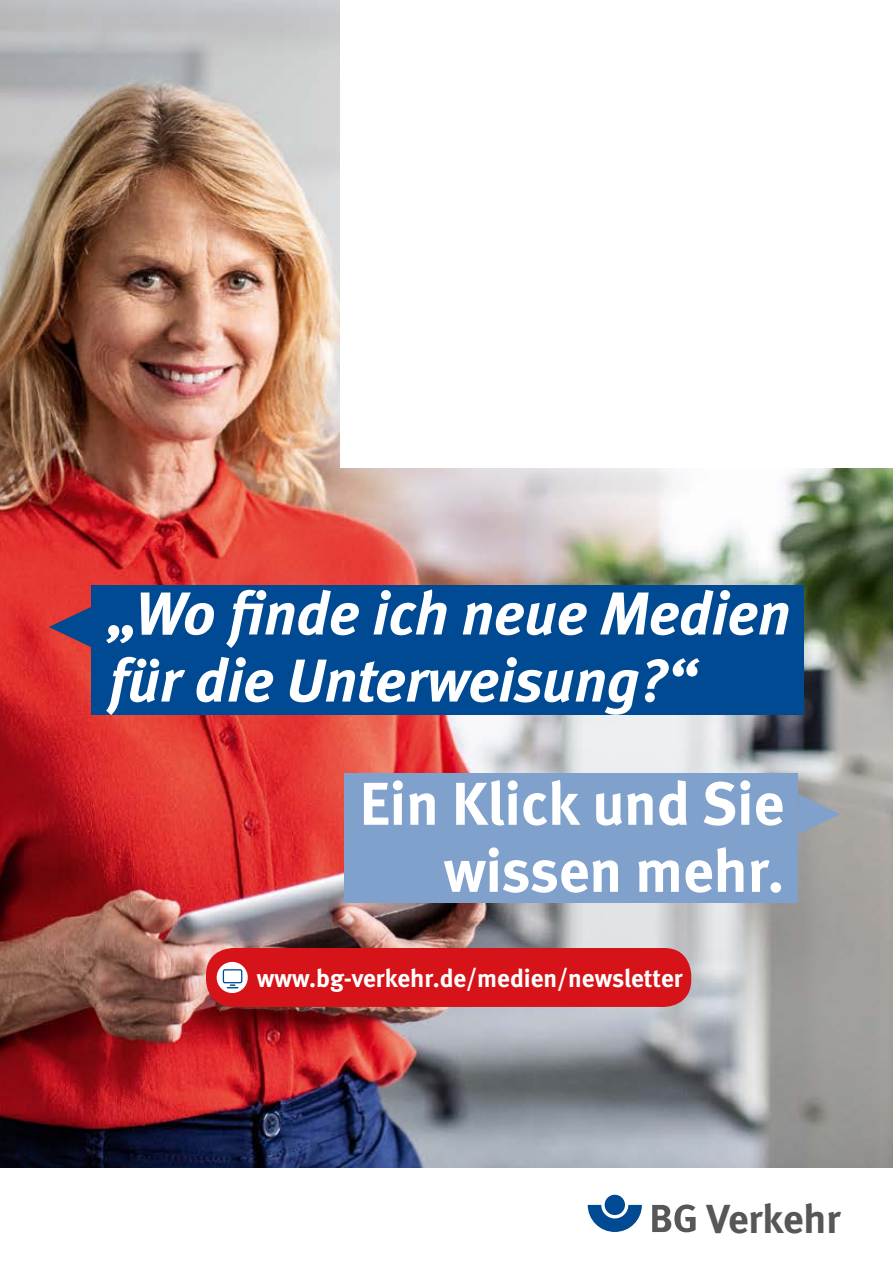
<style>
.page{position:relative;width:893px;height:1263px;background:#fff}
.page>*{position:absolute;margin:0;border:0;box-sizing:border-box;transform-origin:0 0}
.t1{font:italic 700 60.3px/67.1px "DGUV Meta";color:#fff}
.t2{font:700 60.3px/67.1px "DGUV Meta";color:#fff;text-align:right}
.t3{font:700 40.5px "DGUV Meta";color:#585757}
.t4{font:700 25.2px "DGUV Meta";color:#fff}
</style>
<div class="page">
<img style="left:0;top:0;width:893px;height:1167px">
<div style="left:340px;top:0;width:553px;height:468px;background:#fff"></div>
<svg style="left:588px;top:1205px;width:54px;height:27px"></svg>
<div style="left:605px;top:1195px;width:20px;height:20px;background:#004a93;border-radius:50%"></div>
<svg style="left:652px;top:1204px;width:44px;height:28px"></svg>
<div style="left:206px;top:948px;width:485px;height:59px;background:#d51318;border-radius:27px"></div>
<svg style="left:217px;top:962px;width:31px;height:31px"></svg>
<div style="left:223px;top:970px;width:19px;height:13px;background:#fff;border-radius:2px"></div>
<div style="left:223px;top:969px;width:19px;height:14px;border:1px solid #004a93;border-radius:2px"></div>
<svg style="left:227px;top:984px;width:11px;height:4px"></svg>
<div style="left:91px;top:585px;width:713px;height:129px;background:#004a93"></div>
<svg style="left:49px;top:607px;width:42px;height:40px;background:#734263"></svg>
<div style="left:344px;top:773px;width:454px;height:129px;background:#80a1cc"></div>
<svg style="left:798px;top:794px;width:42px;height:40px;background:#93a2b5"></svg>
<p class="t1" style="left:109px;top:582px;width:683px">„Wo finde ich neue Medien für die Unterweisung?“</p>
<p class="t2" style="left:360px;top:772px;width:426px">Ein Klick und Sie wissen mehr.</p>
<p class="t4" style="left:257px;top:963px;width:427px">www.bg-verkehr.de/medien/newsletter</p>
<p class="t3" style="left:707px;top:1194px;width:135px">Verkehr</p>
</div>
